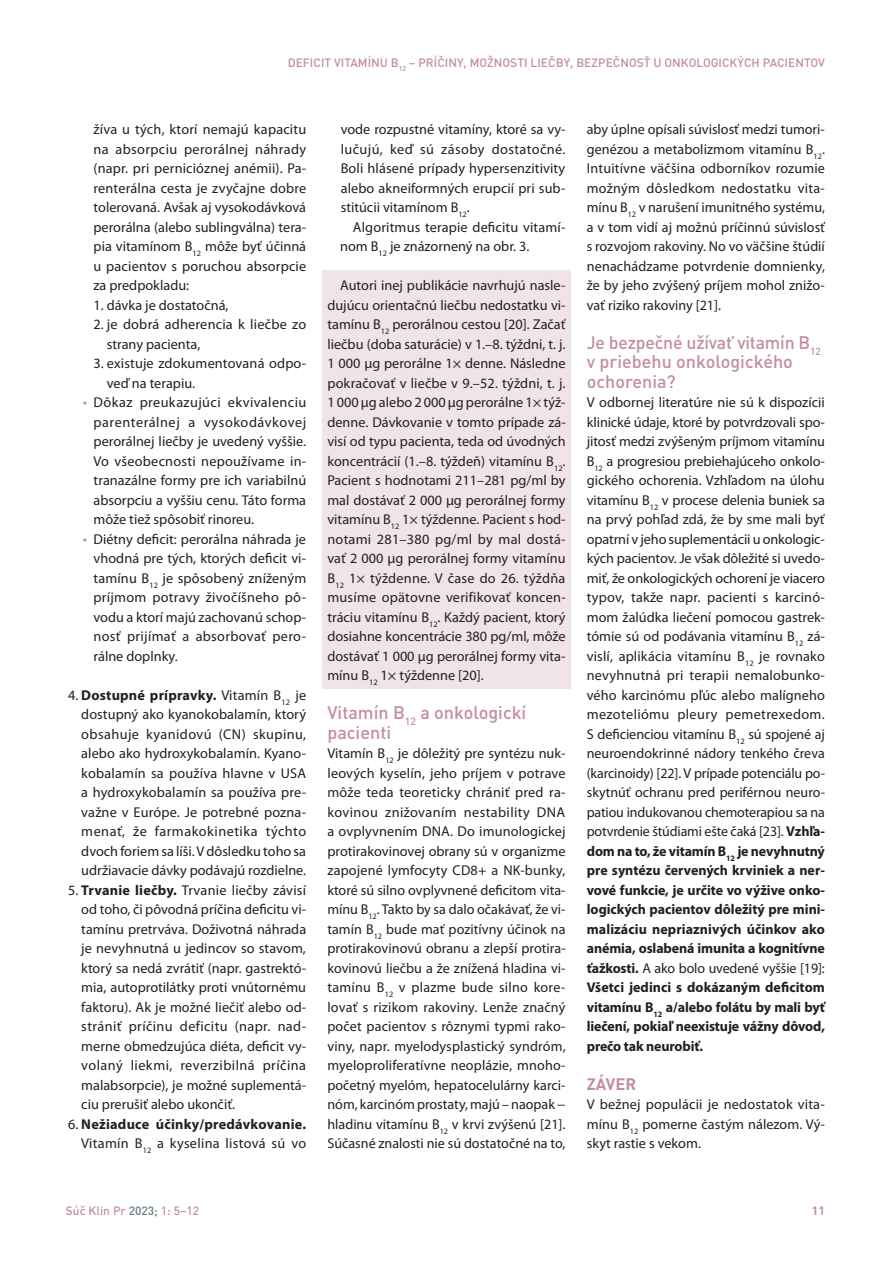
<style>
.page{position:relative;width:893px;height:1263px;background:#fff}
.page>*{position:absolute;margin:0;border:0;box-sizing:border-box;transform-origin:0 0}
.t1{font:500 18px/19.5px "DINCE";color:#c38f9a}
.t2{font:700 16.5px "DINCE";color:#c38f9a}
.t3{font:14.25px/19.5px "Myriad Pro";color:#231f20;text-align:justify}
.t4{font:14.25px/19.6px "Myriad Pro";letter-spacing:.02em;color:#231f20;text-align:right}
.t5{font:500 12px "DINCE";color:#c38f9a}
.t6{font:700 12px "DINCE";color:#c38f9a}
.s1{font-size:15px;color:#c38f9a}
.s2{font-weight:700}
.s3{color:#6b7a83}
</style>
<div class="page">
<div style="left:322px;top:271px;width:248px;height:418px;background:#f1e4e6"></div>
<p class="t5" style="left:288px;top:55px;width:539px">Deficit vitamínu B<sub>12</sub> – príčiny, možnosti liečby, bezpečnosť u onkologických pacientov</p>
<p class="t3" style="left:94px;top:120px;width:214px">žíva u tých, ktorí nemajú kapacitu na absorpciu perorálnej náhrady (napr. pri pernicióznej anémii). Pa&shy;renterálna cesta je zvyčajne dobre tolerovaná. Avšak aj vysokodávková perorálna (alebo sublingválna) tera&shy;pia vitamínom B<sub>12</sub> môže byť účinná u pacientov s poruchou absorpcie za predpokladu:</p>
<p class="t3" style="left:94px;top:295px;width:136px">1. dávka je dostatočná,</p>
<p class="t3" style="left:107px;top:315px;width:201px;text-indent:-13px">2. je dobrá adherencia k liečbe zo strany pacienta,</p>
<p class="t3" style="left:107px;top:354px;width:201px;text-indent:-13px">3. existuje zdokumentovaná odpo&shy;veď na terapiu.</p>
<p class="t3" style="left:94px;top:393px;width:214px;text-indent:-11px"><span class="s1">•</span> Dôkaz preukazujúci ekvivalenciu parenterálnej a vysokodávkovej perorálnej liečby je uvedený vyššie.<br>Vo všeobecnosti nepoužívame in&shy;tranazálne formy pre ich variabilnú absorpciu a vyššiu cenu. Táto forma môže tiež spôsobiť rinoreu.</p>
<p class="t3" style="left:94px;top:529px;width:214px;text-indent:-11px"><span class="s1">•</span> Diétny deficit: perorálna náhrada je vhodná pre tých, ktorých deficit vi&shy;tamínu B<sub>12</sub> je spôsobený zníženým príjmom potravy živočíšneho pô&shy;vodu a ktorí majú zachovanú schop&shy;nosť prijímať a absorbovať pero&shy;rálne doplnky.</p>
<p class="t3" style="left:81px;top:685px;width:226px;text-indent:-13px">4. <span class="s2">Dostupné prípravky.</span> Vitamín B<sub>12</sub> je dostupný ako kyanokobalamín, ktorý obsahuje kyanidovú (CN) skupinu, alebo ako hydroxykobalamín. Kyano&shy;kobalamín sa používa hlavne v USA a hydroxykobalamín sa používa pre&shy;važne v Európe. Je potrebné pozna&shy;menať, že farmakokinetika týchto dvoch foriem sa líši. V dôsledku toho sa udržiavacie dávky podávajú rozdielne.</p>
<p class="t3" style="left:81px;top:880px;width:226px;text-indent:-13px">5. <span class="s2">Trvanie liečby.</span> Trvanie liečby závisí od toho, či pôvodná príčina deficitu vi&shy;tamínu pretrváva. Doživotná náhrada je nevyhnutná u jedincov so stavom, ktorý sa nedá zvrátiť (napr. gastrektó&shy;mia, autoprotilátky proti vnútornému faktoru). Ak je možné liečiť alebo od&shy;strániť príčinu deficitu (napr. nad&shy;merne obmedzujúca diéta, deficit vy&shy;volaný liekmi, reverzibilná príčina malabsorpcie), je možné suplementá&shy;ciu prerušiť alebo ukončiť.</p>
<p class="t4" style="left:68px;top:1114px;width:240px">6. <span class="s2">Nežiaduce účinky/predávkovanie.<br></span>Vitamín B<sub>12</sub> a kyselina listová sú vo</p>
<p class="t5" style="left:66px;top:1203px;width:135px">Súč Klin Pr <span class="s3">2023;</span> 1: 5–12</p>
<p class="t3" style="left:341px;top:120px;width:226px">vode rozpustné vitamíny, ktoré sa vy&shy;lučujú, keď sú zásoby dostatočné.<br>Boli hlásené prípady hypersenzitivity alebo akneiformných erupcií pri sub&shy;stitúcii vitamínom B<sub>12</sub>.</p>
<p class="t3" style="left:340px;top:217px;width:227px;text-indent:13px">Algoritmus terapie deficitu vitamí&shy;nom B<sub>12</sub> je znázornený na obr. 3.</p>
<p class="t3" style="left:327px;top:276px;width:240px;text-indent:13px">Autori inej publikácie navrhujú nasle&shy;dujúcu orientačnú liečbu nedostatku vi&shy;tamínu B<sub>12</sub> perorálnou cestou [20]. Začať liečbu (doba saturácie) v 1.–8. týždni, t. j.<br>1 000 μg perorálne 1× denne. Následne pokračovať v liečbe v 9.–52. týždni, t. j.<br>1 000 μg alebo 2 000 μg perorálne 1× týž&shy;denne. Dávkovanie v tomto prípade zá&shy;visí od typu pacienta, teda od úvodných koncentrácií (1.–8. týždeň) vitamínu B<sub>12</sub>.<br>Pacient s hodnotami 211–281 pg/ml by mal dostávať 2 000 μg perorálnej formy vitamínu B<sub>12</sub> 1× týždenne. Pacient s hod&shy;notami 281–380 pg/ml by mal dostá&shy;vať 2 000 μg perorálnej formy vitamínu B<sub>12</sub> 1× týždenne. V čase do 26. týždňa musíme opätovne verifikovať koncen&shy;tráciu vitamínu B<sub>12</sub>. Každý pacient, ktorý dosiahne koncentrácie 380 pg/ml, môže dostávať 1 000 μg perorálnej formy vita&shy;mínu B<sub>12</sub> 1× týždenne [20].</p>
<p class="t1" style="left:327px;top:702px;width:200px">Vitamín B<sub>12</sub> a onkologickí pacienti</p>
<p class="t3" style="left:327px;top:744px;width:240px">Vitamín B<sub>12</sub> je dôležitý pre syntézu nuk&shy;leových kyselín, jeho príjem v potrave môže teda teoreticky chrániť pred ra&shy;kovinou znižovaním nestability DNA a ovplyvnením DNA. Do imunologickej protirakovinovej obrany sú v organizme zapojené lymfocyty CD8+ a NK-bunky, ktoré sú silno ovplyvnené deficitom vita&shy;mínu B<sub>12</sub>. Takto by sa dalo očakávať, že vi&shy;tamín B<sub>12</sub> bude mať pozitívny účinok na protirakovinovú obranu a zlepší protira&shy;kovinovú liečbu a že znížená hladina vi&shy;tamínu B<sub>12</sub> v plazme bude silno kore&shy;lovať s rizikom rakoviny. Lenže značný počet pacientov s rôznymi typmi rako&shy;viny, napr. myelodysplastický syndróm, myeloproliferatívne neoplázie, mnoho&shy;početný myelóm, hepatocelulárny karci&shy;nóm, karcinóm prostaty, majú – naopak − hladinu vitamínu B<sub>12</sub> v krvi zvýšenú [21].<br>Súčasné znalosti nie sú dostatočné na to,</p>
<p class="t3" style="left:587px;top:120px;width:240px">aby úplne opísali súvislosť medzi tumori&shy;genézou a metabolizmom vitamínu B<sub>12</sub>.<br>Intuitívne väčšina odborníkov rozumie možným dôsledkom nedostatku vita&shy;mínu B<sub>12</sub> v narušení imunitného systému, a v tom vidí aj možnú príčinnú súvislosť s rozvojom rakoviny. No vo väčšine štúdií nenachádzame potvrdenie domnienky, že by jeho zvýšený príjem mohol znižo&shy;vať riziko rakoviny [21].</p>
<p class="t1" style="left:587px;top:332px;width:236px">Je bezpečné užívať vitamín B<sub>12 </sub>v priebehu onkologického ochorenia?</p>
<p class="t3" style="left:587px;top:393px;width:240px">V odbornej literatúre nie sú k dispozícii klinické údaje, ktoré by potvrdzovali spo&shy;jitosť medzi zvýšeným príjmom vitamínu B<sub>12</sub> a progresiou prebiehajúceho onkolo&shy;gického ochorenia. Vzhľadom na úlohu vitamínu B<sub>12</sub> v procese delenia buniek sa na prvý pohľad zdá, že by sme mali byť opatrní v jeho suplementácii u onkologic&shy;kých pacientov. Je však dôležité si uvedo&shy;miť, že onkologických ochorení je viacero typov, takže napr. pacienti s karcinó&shy;mom žalúdka liečení pomocou gastrek&shy;tómie sú od podávania vitamínu B<sub>12</sub> zá&shy;vislí, aplikácia vitamínu B<sub>12</sub> je rovnako nevyhnutná pri terapii nemalobunko&shy;vého karcinómu pľúc alebo malígneho mezoteliómu pleury pemetrexedom.<br>S deficienciou vitamínu B<sub>12</sub> sú spojené aj neuroendokrinné nádory tenkého čreva (karcinoidy) [22]. V prípade potenciálu po&shy;skytnúť ochranu pred periférnou neuro&shy;patiou indukovanou chemoterapiou sa na potvrdenie štúdiami ešte čaká [23]. <span class="s2">Vzhľa&shy;dom na to, že vitamín B</span><sub>12</sub> <span class="s2">je nevyhnutný pre syntézu červených krviniek a ner&shy;vové funkcie, je určite vo výžive onko&shy;logických pacientov dôležitý pre mini&shy;malizáciu nepriaznivých účinkov ako anémia, oslabená imunita a kognitívne ťažkosti.</span> A ako bolo uvedené vyššie [19]:<br><span class="s2">Všetci jedinci s dokázaným deficitom vitamínu B</span><sub>12</sub> <span class="s2">a/alebo folátu by mali byť liečení, pokiaľ neexistuje vážny dôvod, prečo tak neurobiť.</span></p>
<p class="t2" style="left:587px;top:1073px;width:51px">ZÁVER</p>
<p class="t3" style="left:587px;top:1095px;width:240px">V bežnej populácii je nedostatok vita&shy;mínu B<sub>12</sub> pomerne častým nálezom. Vý&shy;skyt rastie s vekom.</p>
<p class="t6" style="left:812px;top:1202px;width:15px">11</p>
</div>
